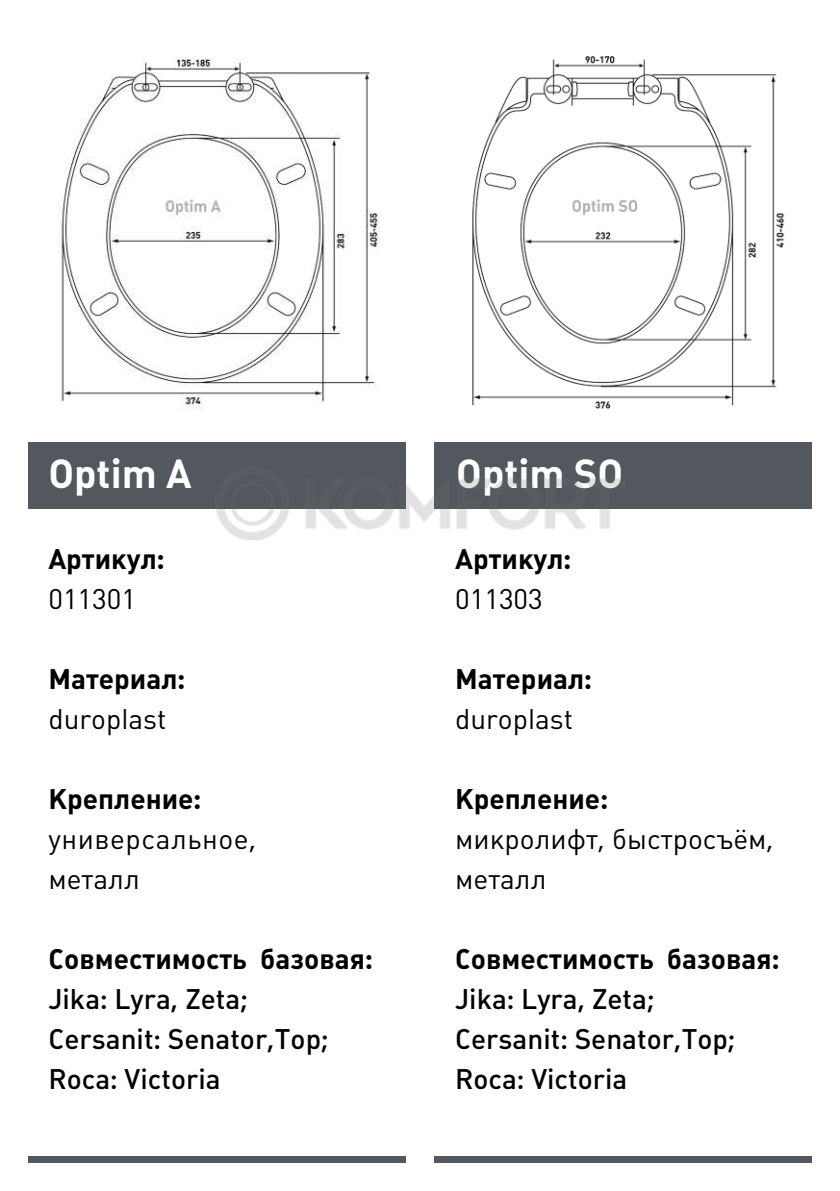
<style>
.page{position:relative;width:840px;height:1191px;background:#fff}
.page>*{position:absolute;margin:0;border:0;box-sizing:border-box;transform-origin:0 0}
.t1{font:700 40px "Plumb C";color:#fff}
.t2{font:28px/40px "Plumb Medium C";color:#000}
.t3{font:700 28px "Plumb C";color:#000}
.t4{font:28px/40px "Plumb C";color:#000}
.t5{font:28px/40px "Plumb C";letter-spacing:.02em;color:#000}
</style>
<div class="page">
<div style="left:28px;top:442px;width:377px;height:67px;background:#52585e"></div>
<div style="left:28px;top:1156px;width:377px;height:6px;background:#52585e"></div>
<div style="left:434px;top:1156px;width:377px;height:6px;background:#52585e"></div>
<div style="left:434px;top:442px;width:377px;height:67px;background:#52585e"></div>
<img style="left:61px;top:57px;width:319px;height:353px">
<img style="left:472px;top:56px;width:313px;height:353px">
<img style="left:216px;top:457px;width:394px;height:83px">
<h1 class="t1" style="left:48px;top:451px;width:145px">Optim A</h1>
<h1 class="t1" style="left:456px;top:451px;width:168px">Optim SO</h1>
<p class="t3" style="left:48px;top:542px;width:118px">Артикул:</p>
<p class="t4" style="left:48px;top:579px;width:89px">011301</p>
<p class="t3" style="left:48px;top:662px;width:138px">Материал:</p>
<p class="t4" style="left:48px;top:699px;width:119px">duroplast</p>
<p class="t3" style="left:48px;top:782px;width:154px">Крепление:</p>
<p class="t5" style="left:48px;top:819px;width:210px">универсальное, металл</p>
<p class="t3" style="left:48px;top:942px;width:326px">Совместимость базовая:</p>
<p class="t2" style="left:48px;top:978px;width:282px">Jika: Lyra, Zeta;<br>Cersanit: Senator,Top;<br>Roca: Victoria</p>
<p class="t3" style="left:455px;top:542px;width:118px">Артикул:</p>
<p class="t4" style="left:455px;top:579px;width:89px">011303</p>
<p class="t3" style="left:455px;top:662px;width:138px">Материал:</p>
<p class="t4" style="left:455px;top:699px;width:119px">duroplast</p>
<p class="t3" style="left:455px;top:782px;width:154px">Крепление:</p>
<p class="t4" style="left:455px;top:819px;width:320px">микролифт, быстросъём, металл</p>
<p class="t3" style="left:455px;top:942px;width:326px">Совместимость базовая:</p>
<p class="t2" style="left:455px;top:978px;width:282px">Jika: Lyra, Zeta;<br>Cersanit: Senator,Top;<br>Roca: Victoria</p>
</div>
